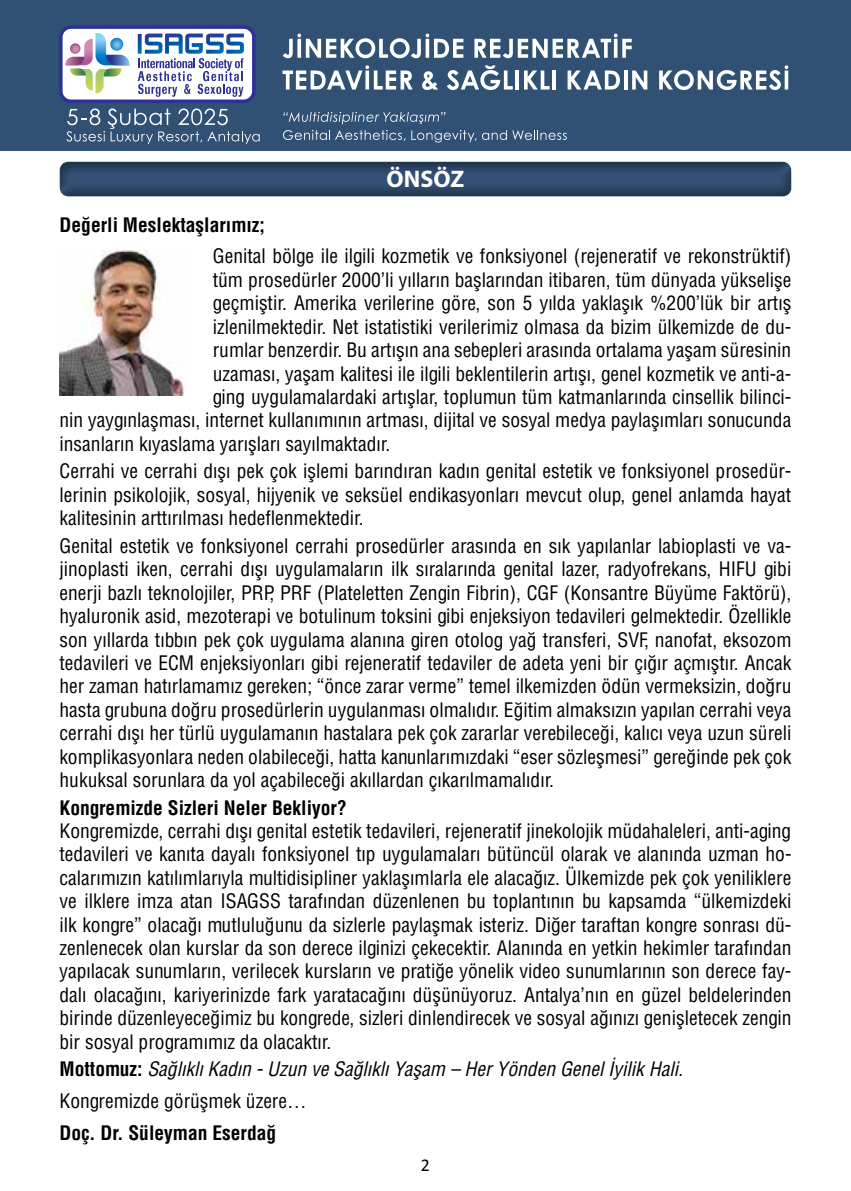
<style>
.page{position:relative;width:851px;height:1191px;background:#fff}
.page>*{position:absolute;margin:0;border:0;box-sizing:border-box;transform-origin:0 0}
.t1{font:700 24px "Myriad Pro";color:#fff}
.t2{font:19.5px/23.4px "Helvetica Cond Normal Tr";color:#000;text-align:justify}
.t3{font:19.5px "Helvetica Cond Bold Tr";color:#000}
.t4{font:19.5px "Helvetica Cond Italic Tr";color:#000}
.t5{font:18px "Calibri";color:#000}
.s1{font-family:"Helvetica Cond Bold Tr"}
</style>
<div class="page">
<div style="left:0;top:0;width:850px;height:151px;background:#315174"></div>
<div style="left:61px;top:27px;width:193px;height:74px;background:#fff;border-radius:10px"></div>
<div style="left:59px;top:25px;width:196px;height:78px;border:3px solid #2e3092;border-radius:10px"></div>
<svg style="left:65px;top:33px;width:64px;height:60px"></svg>
<svg style="left:138px;top:34px;width:106px;height:63px"></svg>
<svg style="left:283px;top:34px;width:180px;height:24px"></svg>
<svg style="left:474px;top:34px;width:157px;height:24px"></svg>
<svg style="left:282px;top:65px;width:130px;height:25px"></svg>
<svg style="left:422px;top:71px;width:16px;height:19px"></svg>
<svg style="left:447px;top:65px;width:65px;height:25px"></svg>
<hr style="left:515px;top:70px;width:4px;height:20px;background:#fff">
<svg style="left:524px;top:71px;width:25px;height:19px"></svg>
<hr style="left:552px;top:70px;width:4px;height:20px;background:#fff">
<svg style="left:567px;top:70px;width:52px;height:20px"></svg>
<svg style="left:624px;top:70px;width:3px;height:20px"></svg>
<svg style="left:632px;top:71px;width:15px;height:19px"></svg>
<svg style="left:659px;top:65px;width:129px;height:25px"></svg>
<svg style="left:283px;top:112px;width:162px;height:12px"></svg>
<svg style="left:283px;top:130px;width:122px;height:11px"></svg>
<svg style="left:411px;top:130px;width:65px;height:13px"></svg>
<svg style="left:482px;top:130px;width:84px;height:10px"></svg>
<svg style="left:66px;top:108px;width:194px;height:36px"></svg>
<div style="left:56px;top:156px;width:735px;height:42px;background:#000;opacity:.38"></div>
<img style="left:60px;top:249px;width:124px;height:146px">
<p class="t1" style="left:386px;top:164px;width:79px">ÖNSÖZ</p>
<p class="t3" style="left:60px;top:213px;width:207px">Değerli Meslektaşlarımız;</p>
<p class="t2" style="left:213px;top:244px;width:580px">Genital bölge ile ilgili kozmetik ve fonksiyonel (rejeneratif ve rekonstrüktif)</p>
<p class="t2" style="left:213px;top:268px;width:580px">tüm prosedürler 2000’li yılların başlarından itibaren, tüm dünyada yükselişe</p>
<p class="t2" style="left:213px;top:291px;width:580px">geçmiştir. Amerika verilerine göre, son 5 yılda yaklaşık %200’lük bir artış</p>
<p class="t2" style="left:213px;top:314px;width:580px">izlenilmektedir. Net istatistiki verilerimiz olmasa da bizim ülkemizde de du-</p>
<p class="t2" style="left:213px;top:338px;width:580px">rumlar benzerdir. Bu artışın ana sebepleri arasında ortalama yaşam süresinin</p>
<p class="t2" style="left:213px;top:361px;width:580px">uzaması, yaşam kalitesi ile ilgili beklentilerin artışı, genel kozmetik ve anti-a-</p>
<p class="t2" style="left:213px;top:385px;width:580px">ging uygulamalardaki artışlar, toplumun tüm katmanlarında cinsellik bilinci-</p>
<p class="t2" style="left:60px;top:408px;width:733px">nin yaygınlaşması, internet kullanımının artması, dijital ve sosyal medya paylaşımları sonucunda</p>
<p class="t2" style="left:60px;top:431px;width:332px">insanların kıyaslama yarışları sayılmaktadır.</p>
<p class="t2" style="left:60px;top:459px;width:733px">Cerrahi ve cerrahi dışı pek çok işlemi barındıran kadın genital estetik ve fonksiyonel prosedür&shy;lerinin psikolojik, sosyal, hijyenik ve seksüel endikasyonları mevcut olup, genel anlamda hayat kalitesinin arttırılması hedeflenmektedir.</p>
<p class="t2" style="left:60px;top:534px;width:733px">Genital estetik ve fonksiyonel cerrahi prosedürler arasında en sık yapılanlar labioplasti ve va&shy;jinoplasti iken, cerrahi dışı uygulamaların ilk sıralarında genital lazer, radyofrekans, HIFU gibi enerji bazlı teknolojiler, PRP, PRF (Plateletten Zengin Fibrin), CGF (Konsantre Büyüme Faktörü), hyaluronik asid, mezoterapi ve botulinum toksini gibi enjeksiyon tedavileri gelmektedir. Özellikle son yıllarda tıbbın pek çok uygulama alanına giren otolog yağ transferi, SVF, nanofat, eksozom tedavileri ve ECM enjeksiyonları gibi rejeneratif tedaviler de adeta yeni bir çığır açmıştır. Ancak her zaman hatırlamamız gereken; “önce zarar verme” temel ilkemizden ödün vermeksizin, doğru hasta grubuna doğru prosedürlerin uygulanması olmalıdır. Eğitim almaksızın yapılan cerrahi veya cerrahi dışı her türlü uygulamanın hastalara pek çok zararlar verebileceği, kalıcı veya uzun süreli komplikasyonlara neden olabileceği, hatta kanunlarımızdaki “eser sözleşmesi” gereğinde pek çok hukuksal sorunlara da yol açabileceği akıllardan çıkarılmamalıdır.</p>
<p class="t3" style="left:60px;top:795px;width:289px">Kongremizde Sizleri Neler Bekliyor?</p>
<p class="t2" style="left:60px;top:819px;width:733px">Kongremizde, cerrahi dışı genital estetik tedavileri, rejeneratif jinekolojik müdahaleleri, anti-aging tedavileri ve kanıta dayalı fonksiyonel tıp uygulamaları bütüncül olarak ve alanında uzman ho&shy;calarımızın katılımlarıyla multidisipliner yaklaşımlarla ele alacağız. Ülkemizde pek çok yeniliklere ve ilklere imza atan ISAGSS tarafından düzenlenen bu toplantının bu kapsamda “ülkemizdeki ilk kongre” olacağı mutluluğunu da sizlerle paylaşmak isteriz. Diğer taraftan kongre sonrası dü&shy;zenlenecek olan kurslar da son derece ilginizi çekecektir. Alanında en yetkin hekimler tarafından yapılacak sunumların, verilecek kursların ve pratiğe yönelik video sunumlarının son derece fay&shy;dalı olacağını, kariyerinizde fark yaratacağını düşünüyoruz. Antalya’nın en güzel beldelerinden birinde düzenleyeceğimiz bu kongrede, sizleri dinlendirecek ve sosyal ağınızı genişletecek zengin bir sosyal programımız da olacaktır.</p>
<p class="t4" style="left:60px;top:1057px;width:624px"><span class="s1">Mottomuz:</span> Sağlıklı Kadın - Uzun ve Sağlıklı Yaşam – Her Yönden Genel İyilik Hali.</p>
<p class="t2" style="left:60px;top:1089px;width:248px">Kongremizde görüşmek üzere…</p>
<p class="t3" style="left:60px;top:1121px;width:218px">Doç. Dr. Süleyman Eserdağ</p>
<p class="t5" style="left:421px;top:1153px;width:11px">2</p>
</div>
